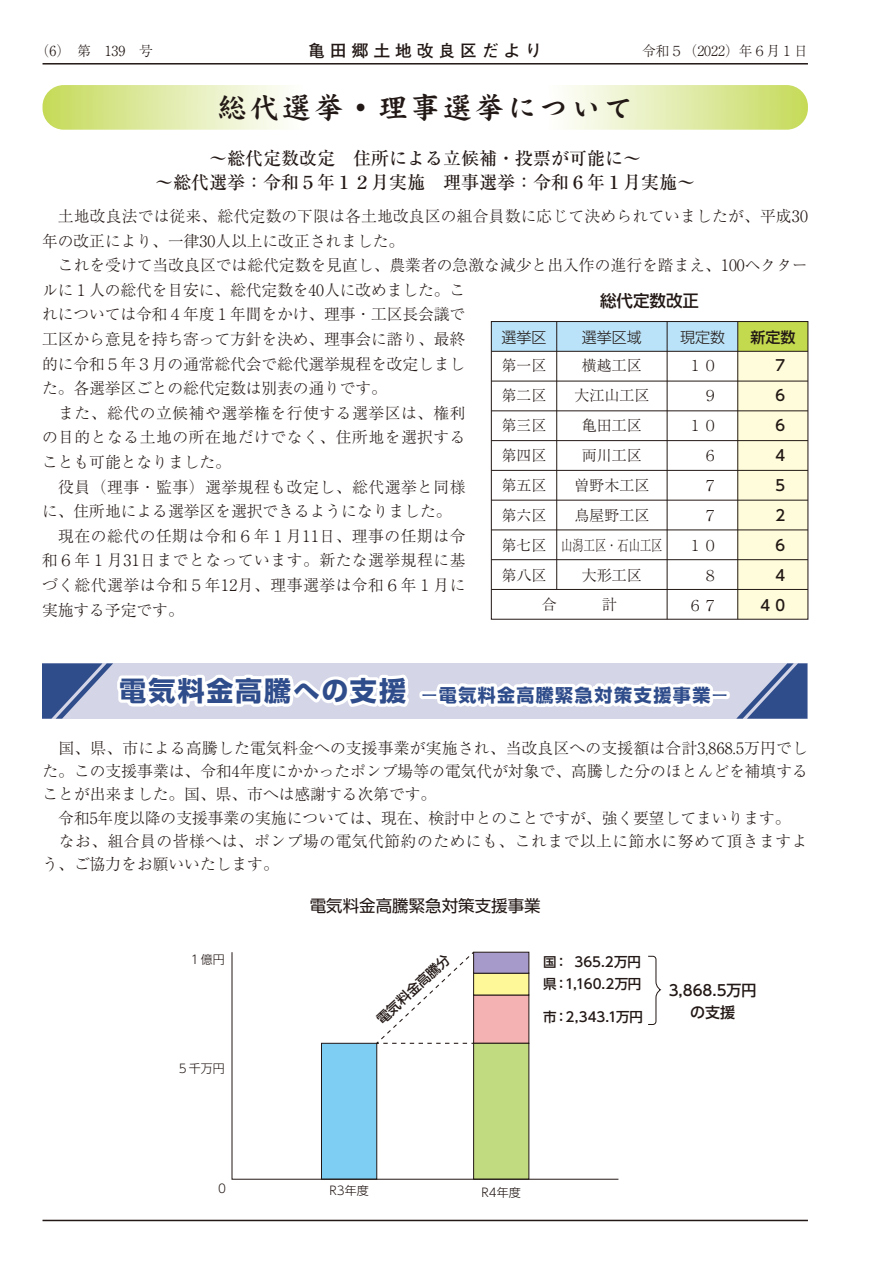
<style>
.page{position:relative;width:893px;height:1263px;background:#fff}
.page>*{position:absolute;margin:0;border:0;box-sizing:border-box;transform-origin:0 0}
.t1{font:29.25px "DF Kai Sho Bd MP RKSJ H";letter-spacing:.1em;color:#221815}
.t2{font:500 18px/24px "Ryumin Pr 6";color:#221815;text-align:center}
.t3{font:700 18px "UD Shin Go Pr 6";letter-spacing:.085em;color:#2f4c8b}
.t4{font:700 16.95px "Futo Go B101 Pr 6";letter-spacing:.275em;color:#221815}
.t5{font:16.5px "UD Shin Go Pr 6";color:#221815}
.t6{font:500 16.5px "UD Shin Go Pr 6";color:#221815}
.t7{font:300 15.75px/24.6px "Ryumin Pr 6";color:#221815}
.t8{font:300 15px/30px "Ryumin Pr 6";color:#221815;text-align:justify}
.t9{font:500 15px/30px "UD Shin Go Pr 6";color:#221815;text-align:center}
.t10{font:300 15px "UD Shin Go Pr 6";color:#221815}
.t11{font:300 13.8px "Ryumin Pr 6";color:#221815}
.t12{font:500 13.5px/22.5px "UD Shin Go Pr 6";letter-spacing:-.01em;color:#221815}
.t13{font:300 12px "UD Shin Go Pr 6";color:#221815}
.s1{font-size:27px}
</style>
<div class="page">
<div style="left:738px;top:322px;width:70px;height:29px;background:#c3d94e"></div>
<div style="left:491px;top:322px;width:247px;height:29px;background:#bae3f9"></div>
<div style="left:738px;top:351px;width:70px;height:268px;background:#fffcdb"></div>
<svg style="left:43px;top:85px;width:765px;height:45px"></svg>
<svg style="left:42px;top:663px;width:765px;height:56px"></svg>
<div style="left:491px;top:321px;width:317px;height:298px;border:1px solid #221815"></div>
<hr style="left:491px;top:351px;width:317px;height:1px;background:#221815">
<hr style="left:491px;top:381px;width:317px;height:1px;background:#221815">
<hr style="left:491px;top:410px;width:317px;height:1px;background:#221815">
<hr style="left:491px;top:440px;width:317px;height:1px;background:#221815">
<hr style="left:491px;top:470px;width:317px;height:1px;background:#221815">
<hr style="left:491px;top:500px;width:317px;height:1px;background:#221815">
<hr style="left:491px;top:530px;width:317px;height:1px;background:#221815">
<hr style="left:491px;top:559px;width:317px;height:1px;background:#221815">
<hr style="left:491px;top:589px;width:317px;height:1px;background:#221815">
<hr style="left:556px;top:322px;width:1px;height:267px;background:#221815">
<hr style="left:667px;top:322px;width:1px;height:297px;background:#221815">
<hr style="left:737px;top:322px;width:1px;height:297px;background:#221815">
<svg style="left:648px;top:956px;width:13px;height:69px"></svg>
<svg style="left:231px;top:951px;width:388px;height:229px"></svg>
<hr style="left:43px;top:1220px;width:765px;height:1px;background:#221815">
<hr style="left:43px;top:63px;width:765px;height:2px;background:#221815">
<p class="t11" style="left:36px;top:40px;width:119px">（6）　第　139　号</p>
<p class="t4" style="left:308px;top:38px;width:235px">亀田郷土地改良区だより</p>
<p class="t11" style="left:642px;top:40px;width:167px">令和５（2022）年６月１日</p>
<h1 class="t1" style="left:218px;top:93px;width:417px">総代選挙・理事選挙について</h1>
<p class="t2" style="left:155px;top:146px;width:541px">～総代定数改定　住所による立候補・投票が可能に～<br>～総代選挙：令和５年１２月実施　理事選挙：令和６年１月実施～</p>
<p class="t7" style="left:42px;top:203px;width:767px">　土地改良法では従来、総代定数の下限は各土地改良区の組合員数に応じて決められていましたが、平成30年の改正により、一律30人以上に改正されました。</p>
<p class="t7" style="left:42px;top:252px;width:767px;text-indent:16px">これを受けて当改良区では総代定数を見直し、農業者の急激な減少と出入作の進行を踏まえ、100ヘクタールに１人の総代を目安に、総代定数を40人に改めました。こ<br>れについては令和４年度１年間をかけ、理事・工区長会議で<br>工区から意見を持ち寄って方針を決め、理事会に諮り、最終<br>的に令和５年３月の通常総代会で総代選挙規程を改定しまし<br>た。各選挙区ごとの総代定数は別表の通りです。<br>　また、総代の立候補や選挙権を行使する選挙区は、権利<br>の目的となる土地の所在地だけでなく、住所地を選択する<br>ことも可能となりました。<br>　役員（理事・監事）選挙規程も改定し、総代選挙と同様<br>に、住所地による選挙区を選択できるようになりました。<br>　現在の総代の任期は令和６年１月11日、理事の任期は令<br>和６年１月31日までとなっています。新たな選挙規程に基<br>づく総代選挙は令和５年12月、理事選挙は令和６年１月に<br>実施する予定です。</p>
<p class="t6" style="left:600px;top:287px;width:100px">総代定数改正</p>
<p class="t10" style="left:582px;top:325px;width:61px">選挙区域</p>
<p class="t10" style="left:680px;top:325px;width:46px">現定数</p>
<p class="t9" style="left:750px;top:322px;width:46px">新定数</p>
<p class="t10" style="left:501px;top:325px;width:46px">選挙区</p>
<p class="t8" style="left:501px;top:349px;width:46px">第一区第二区第三区第四区第五区第六区第七区第八区</p>
<p class="t8" style="left:561px;top:349px;width:103px;text-align:center">横越工区<br>大江山工区<br>亀田工区<br>両川工区<br>曽野木工区<br>鳥屋野工区<br>山潟工区・石山工区大形工区</p>
<p class="t8" style="left:688px;top:349px;width:31px;text-align:right">１０<br>９<br>１０<br>６<br>７<br>７<br>１０<br>８<br>６７</p>
<p class="t9" style="left:758px;top:349px;width:31px;text-align:right">７<br>６<br>６<br>４<br>５<br>２<br>６<br>４<br>４０</p>
<p class="t3" style="left:119px;top:680px;width:611px"><span class="s1">電気料金高騰への支援</span> ー電気料金高騰緊急対策支援事業ー</p>
<p class="t7" style="left:43px;top:735px;width:767px;line-height:23.2px">　国、県、市による高騰した電気料金への支援事業が実施され、当改良区への支援額は合計3,868.5万円でした。この支援事業は、令和4年度にかかったポンプ場等の電気代が対象で、高騰した分のほとんどを補填することが出来ました。国、県、市へは感謝する次第です。<br>　令和5年度以降の支援事業の実施については、現在、検討中とのことですが、強く要望してまいります。　なお、組合員の皆様へは、ポンプ場の電気代節約のためにも、これまで以上に節水に努めて頂きますよう、ご協力をお願いいたします。</p>
<p class="t13" style="left:189px;top:950px;width:38px">１億円</p>
<p class="t13" style="left:177px;top:1058px;width:50px">５千万円</p>
<p class="t5" style="left:310px;top:892px;width:232px">電気料金高騰緊急対策支援事業</p>
<p class="t12" style="left:371px;top:1012px;width:96px;rotate:-43deg">電気料金高騰分</p>
<p class="t12" style="left:543px;top:950px;width:100px">国： 365.2万円県：1,160.2万円</p>
<p class="t12" style="left:543px;top:1006px;width:101px">市：2,343.1万円</p>
<p class="t9" style="left:669px;top:978px;width:89px;line-height:22.5px">3,868.5万円の支援</p>
<p class="t13" style="left:218px;top:1178px;width:9px">0</p>
<p class="t13" style="left:329px;top:1181px;width:41px">R3年度</p>
<p class="t13" style="left:482px;top:1182px;width:41px">R4年度</p>
</div>
